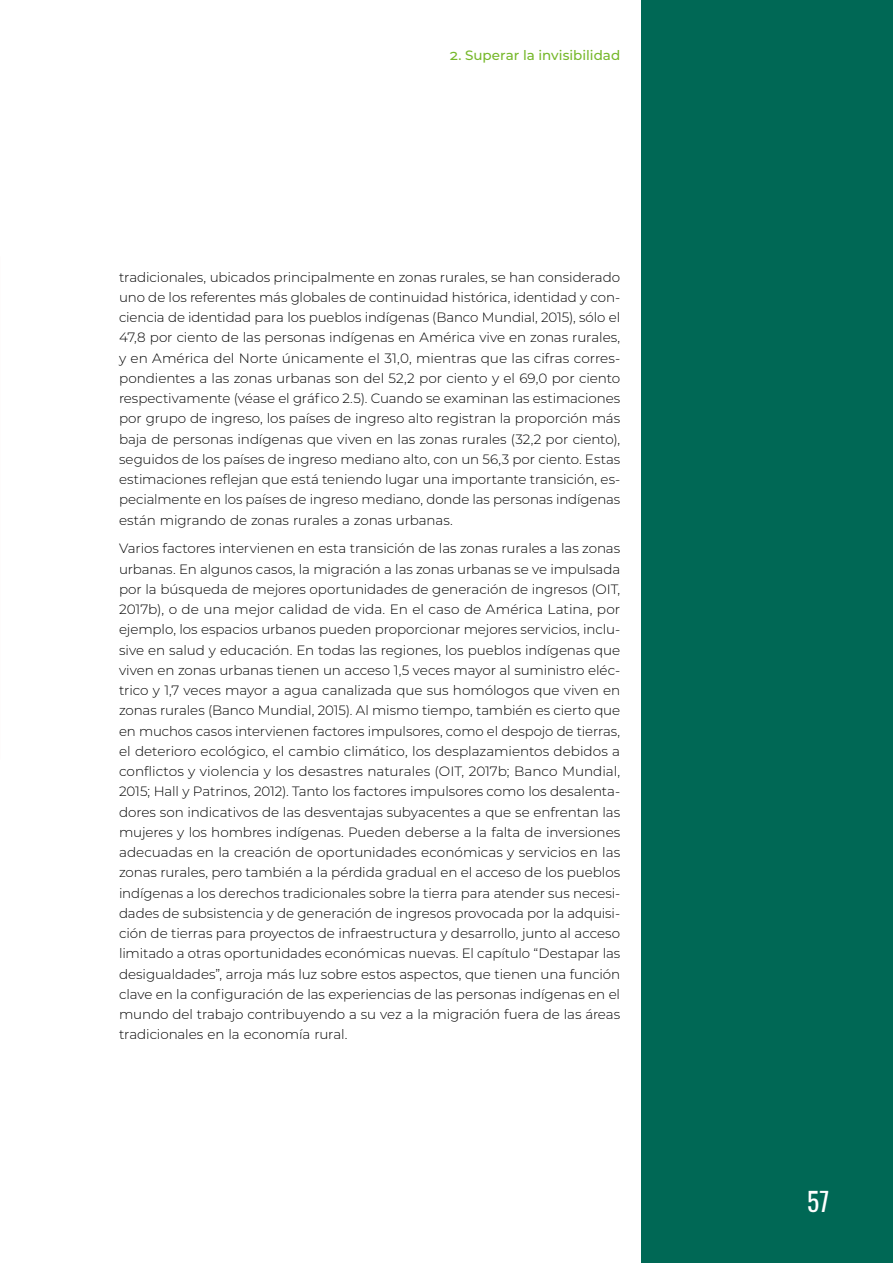
<style>
.page{position:relative;width:893px;height:1263px;background:#fff}
.page>*{position:absolute;margin:0;border:0;box-sizing:border-box;transform-origin:0 0}
.t1{font:25.5px "Oswald";color:#fff}
.t2{font:300 13.5px/20.2px "Montserrat";letter-spacing:-.005em;color:#000;text-align:justify}
.t3{font:500 13.5px "Montserrat";color:#76b82a}
</style>
<div class="page">
<div style="left:641px;top:0;width:252px;height:1263px;background:#006855"></div>
<p class="t3" style="left:449px;top:46px;width:173px">2. Superar la invisibilidad</p>
<p class="t2" style="left:119px;top:266px;width:503px">tradicionales, ubicados principalmente en zonas rurales, se han considerado uno de los referentes más globales de continuidad histórica, identidad y con&shy;ciencia de identidad para los pueblos indígenas (Banco Mundial, 2015), sólo el 47,8 por ciento de las personas indígenas en América vive en zonas rurales, y en América del Norte únicamente el 31,0, mientras que las cifras corres&shy;pondientes a las zonas urbanas son del 52,2 por ciento y el 69,0 por ciento respectivamente (véase el gráfico 2.5). Cuando se examinan las estimaciones por grupo de ingreso, los países de ingreso alto registran la proporción más baja de personas indígenas que viven en las zonas rurales (32,2 por ciento), seguidos de los países de ingreso mediano alto, con un 56,3 por ciento. Estas estimaciones reflejan que está teniendo lugar una importante transición, es&shy;pecialmente en los países de ingreso mediano, donde las personas indígenas están migrando de zonas rurales a zonas urbanas.</p>
<p class="t2" style="left:119px;top:538px;width:503px">Varios factores intervienen en esta transición de las zonas rurales a las zonas urbanas. En algunos casos, la migración a las zonas urbanas se ve impulsada por la búsqueda de mejores oportunidades de generación de ingresos (OIT, 2017b), o de una mejor calidad de vida. En el caso de América Latina, por ejemplo, los espacios urbanos pueden proporcionar mejores servicios, inclu&shy;sive en salud y educación. En todas las regiones, los pueblos indígenas que viven en zonas urbanas tienen un acceso 1,5 veces mayor al suministro eléc&shy;trico y 1,7 veces mayor a agua canalizada que sus homólogos que viven en zonas rurales (Banco Mundial, 2015). Al mismo tiempo, también es cierto que en muchos casos intervienen factores impulsores, como el despojo de tierras, el deterioro ecológico, el cambio climático, los desplazamientos debidos a conflictos y violencia y los desastres naturales (OIT, 2017b; Banco Mundial, 2015; Hall y Patrinos, 2012). Tanto los factores impulsores como los desalenta&shy;dores son indicativos de las desventajas subyacentes a que se enfrentan las mujeres y los hombres indígenas. Pueden deberse a la falta de inversiones adecuadas en la creación de oportunidades económicas y servicios en las zonas rurales, pero también a la pérdida gradual en el acceso de los pueblos indígenas a los derechos tradicionales sobre la tierra para atender sus necesi&shy;dades de subsistencia y de generación de ingresos provocada por la adquisi&shy;ción de tierras para proyectos de infraestructura y desarrollo, junto al acceso limitado a otras oportunidades económicas nuevas. El capítulo “Destapar las desigualdades”, arroja más luz sobre estos aspectos, que tienen una función clave en la configuración de las experiencias de las personas indígenas en el mundo del trabajo contribuyendo a su vez a la migración fuera de las áreas tradicionales en la economía rural.</p>
<h1 class="t1" style="left:807px;top:1179px;width:24px">57</h1>
</div>
